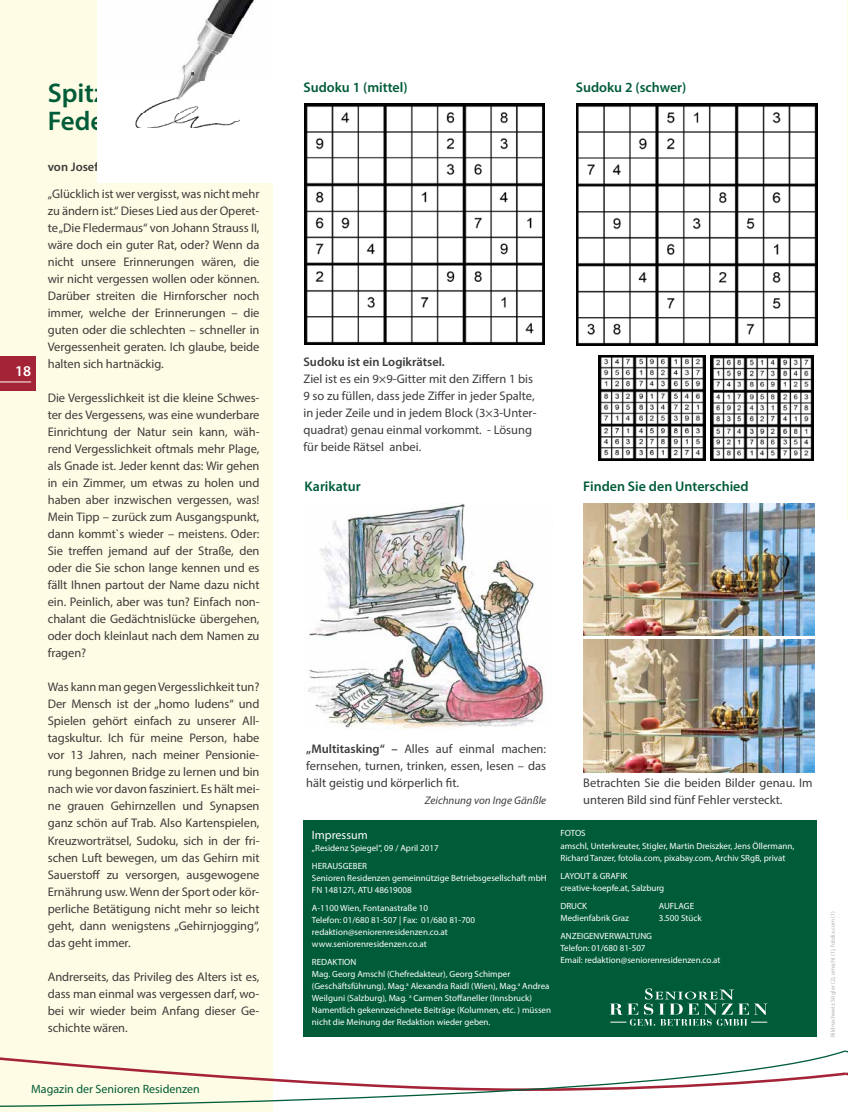
<style>
.page{position:relative;width:848px;height:1112px;background:#fff}
.page>*{position:absolute;margin:0;border:0;box-sizing:border-box;transform-origin:0 0}
.t1{font:600 27px/28px "Myriad Pro";color:#005c38}
.t2{font:600 15px "Myriad Pro";color:#fff}
.t3{font:600 14px "Myriad Pro";color:#005c38}
.t4{font:12.5px/17px "Myriad Pro";color:#3c3c3b;text-align:justify}
.t5{font:600 12.5px "Myriad Pro";color:#3c3c3b}
.t6{font:12px "Myriad Pro";color:#005c38}
.t7{font:12px "Myriad Pro";color:#fff}
.t8{font:italic 11px "Myriad Pro";color:#3c3c3b}
.t9{font:9px/12px "Myriad Pro";color:#fff}
.t10{font:6px "Myriad Pro";color:#b3b2b2}
.s1{font-weight:600}
</style>
<div class="page">
<hr style="left:847px;top:0;width:1px;height:519px;background:#fffce5">
<div style="left:303px;top:819px;width:514px;height:217px;background:#005c38"></div>
<div style="left:0;top:0;width:272px;height:1111px;background:#fffce5"></div>
<svg style="left:0;top:1049px;width:848px;height:58px"></svg>
<div style="left:0;top:356px;width:36px;height:34px;background:#a52336"></div>
<hr style="left:0;top:381px;width:31px;height:1px;background:#fff">
<img style="left:304px;top:104px;width:240px;height:240px">
<img style="left:576px;top:104px;width:241px;height:241px">
<img style="left:97px;top:0;width:175px;height:182px">
<svg style="left:609px;top:988px;width:158px;height:37px"></svg>
<img style="left:599px;top:356px;width:106px;height:104px">
<img style="left:308px;top:504px;width:237px;height:225px">
<img style="left:583px;top:503px;width:231px;height:132px">
<img style="left:710px;top:356px;width:104px;height:104px">
<img style="left:583px;top:639px;width:231px;height:133px">
<h1 class="t1" style="left:48px;top:78px;width:74px">Spitze<br>Feder</h1>
<p class="t2" style="left:15px;top:362px;width:18px">18</p>
<p class="t5" style="left:48px;top:158px;width:85px">von Josef Blank</p>
<p class="t4" style="left:48px;top:185px;width:213px">„Glücklich ist wer vergisst, was nicht mehr zu ändern ist.“ Dieses Lied aus der Operet&shy;te „Die Fledermaus“ von Johann Strauss II, wäre doch ein guter Rat, oder? Wenn da nicht unsere Erinnerungen wären, die wir nicht vergessen wollen oder können.<br>Darüber streiten die Hirnforscher noch immer, welche der Erinnerungen – die guten oder die schlechten – schneller in Vergessenheit geraten. Ich glaube, beide halten sich hartnäckig.</p>
<p class="t4" style="left:48px;top:389px;width:213px">Die Vergesslichkeit ist die kleine Schwes&shy;ter des Vergessens, was eine wunderbare Einrichtung der Natur sein kann, wäh&shy;rend Vergesslichkeit oftmals mehr Plage, als Gnade ist. Jeder kennt das: Wir gehen in ein Zimmer, um etwas zu holen und haben aber inzwischen vergessen, was!<br>Mein Tipp – zurück zum Ausgangspunkt, dann kommt`s wieder – meistens. Oder:<br>Sie treffen jemand auf der Straße, den oder die Sie schon lange kennen und es fällt Ihnen partout der Name dazu nicht ein. Peinlich, aber was tun? Einfach non&shy;chalant die Gedächtnislücke übergehen, oder doch kleinlaut nach dem Namen zu fragen?</p>
<p class="t4" style="left:48px;top:678px;width:213px">Was kann man gegen Vergesslichkeit tun?<br>Der Mensch ist der „homo ludens“ und Spielen gehört einfach zu unserer All&shy;tagskultur. Ich für meine Person, habe vor 13 Jahren, nach meiner Pensionie&shy;rung begonnen Bridge zu lernen und bin nach wie vor davon fasziniert. Es hält mei&shy;ne grauen Gehirnzellen und Synapsen ganz schön auf Trab. Also Kartenspielen, Kreuzworträtsel, Sudoku, sich in der fri&shy;schen Luft bewegen, um das Gehirn mit Sauerstoff zu versorgen, ausgewogene Ernährung usw. Wenn der Sport oder kör&shy;perliche Betätigung nicht mehr so leicht geht, dann wenigstens „Gehirnjogging“, das geht immer.</p>
<p class="t4" style="left:48px;top:967px;width:213px">Andrerseits, das Privileg des Alters ist es, dass man einmal was vergessen darf, wo&shy;bei wir wieder beim Anfang dieser Ge&shy;schichte wären.</p>
<p class="t6" style="left:31px;top:1080px;width:170px">Magazin der Senioren Residenzen</p>
<p class="t3" style="left:303px;top:78px;width:106px">Sudoku 1 (mittel)</p>
<p class="t3" style="left:576px;top:78px;width:112px">Sudoku 2 (schwer)</p>
<p class="t5" style="left:303px;top:354px;width:143px">Sudoku ist ein Logikrätsel.</p>
<p class="t4" style="left:303px;top:370px;width:234px;text-align:left">Ziel ist es ein 9×9-Gitter mit den Ziffern 1 bis 9 so zu füllen, dass jede Ziffer in jeder Spalte, in jeder Zeile und in jedem Block (3×3-Unter&shy;quadrat) genau einmal vorkommt. - Lösung für beide Rätsel anbei.</p>
<p class="t3" style="left:304px;top:477px;width:58px">Karikatur</p>
<p class="t3" style="left:583px;top:477px;width:167px">Finden Sie den Unterschied</p>
<p class="t4" style="left:306px;top:740px;width:241px"><span class="s1">„Multitasking“ –</span> Alles auf einmal machen: fernsehen, turnen, trinken, essen, lesen – das hält geistig und körperlich fit.</p>
<p class="t8" style="left:425px;top:793px;width:123px">Zeichnung von Inge Gänßle</p>
<p class="t7" style="left:312px;top:827px;width:57px">Impressum</p>
<p class="t9" style="left:312px;top:838px;width:128px;line-height:18px">„Residenz Spiegel“, 09 / April 2017<br>HERAUSGEBER</p>
<p class="t9" style="left:312px;top:871px;width:236px">Senioren Residenzen gemeinnützige Betriebsgesellschaft mbH<br>FN 148127i, ATU 48619008</p>
<p class="t9" style="left:312px;top:901px;width:165px">A-1100 Wien, Fontanastraße 10<br>Telefon: 01/680 81-507 | Fax: 01/680 81-700 redaktion@seniorenresidenzen.co.at www.seniorenresidenzen.co.at</p>
<p class="t9" style="left:312px;top:955px;width:241px">REDAKTION<br>Mag. Georg Amschl (Chefredakteur), Georg Schimper (Geschäftsführung), Mag.<sup>a</sup> Alexandra Raidl (Wien), Mag.<sup>a</sup> Andrea Weilguni (Salzburg), Mag. <sup>a</sup> Carmen Stoffaneller (Innsbruck)<br>Namentlich gekennzeichnete Beiträge (Kolumnen, etc. ) müssen nicht die Meinung der Redaktion wieder geben.</p>
<p class="t4" style="left:583px;top:774px;width:231px">Betrachten Sie die beiden Bilder genau. Im unteren Bild sind fünf Fehler versteckt.</p>
<p class="t9" style="left:560px;top:827px;width:235px">FOTOS<br>amschl, Unterkreuter, Stigler, Martin Dreiszker, Jens Öllermann,<br>Richard Tanzer, fotolia.com, pixabay.com, Archiv SRgB, privat</p>
<p class="t9" style="left:560px;top:869px;width:105px">LAYOUT &amp; GRAFIK creative-koepfe.at, Salzburg</p>
<p class="t9" style="left:560px;top:899px;width:70px">DRUCK<br>Medienfabrik Graz</p>
<p class="t9" style="left:560px;top:929px;width:162px">ANZEIGENVERWALTUNG<br>Telefon: 01/680 81-507<br>Email: redaktion@seniorenresidenzen.co.at</p>
<p class="t9" style="left:658px;top:899px;width:44px">AUFLAGE<br>3.500 Stück</p>
<p class="t10" style="left:829px;top:1036px;width:127px;rotate:-90deg">Bildnachweis: Stigler (2), amschl (1), fotolia.com (1)</p>
</div>
